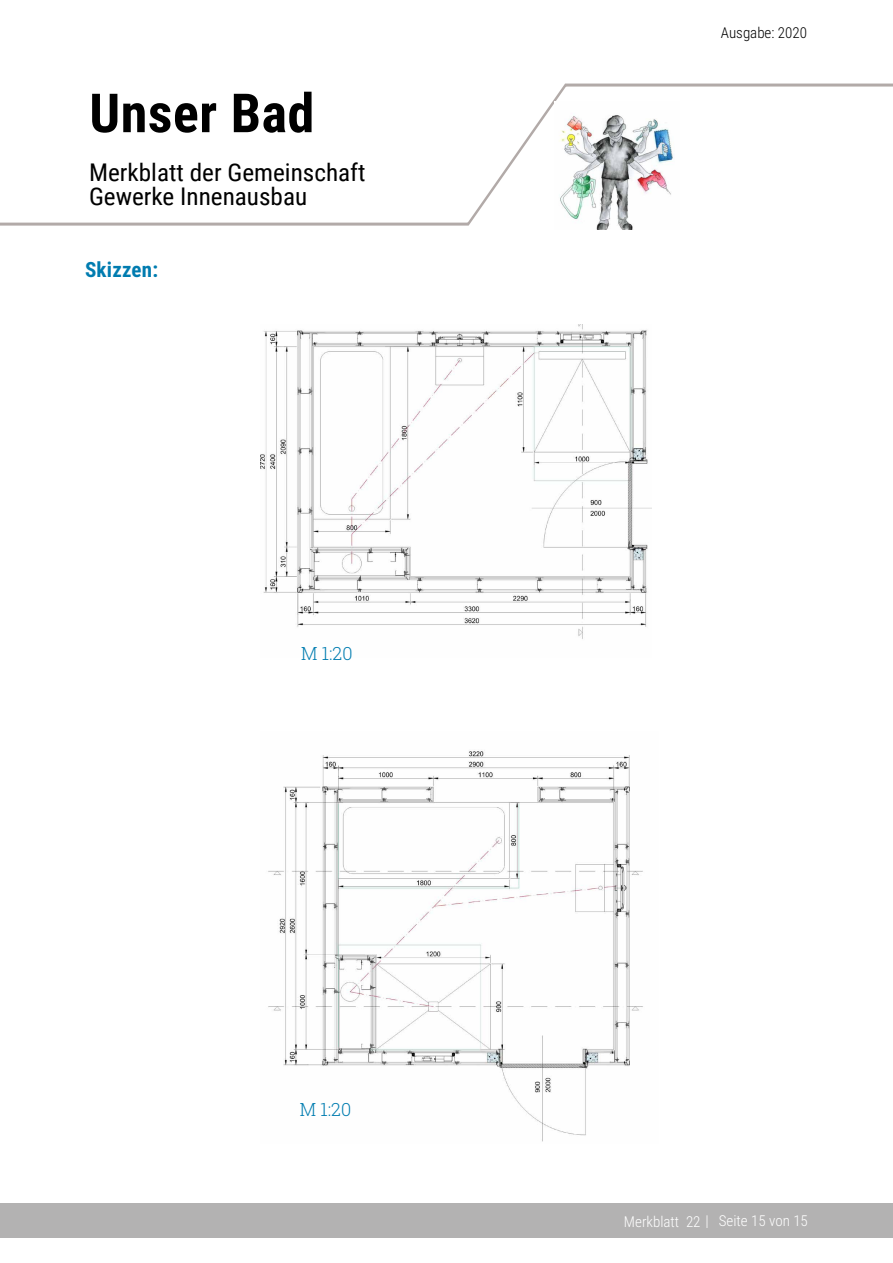
<style>
.page{position:relative;width:893px;height:1263px;background:#fff}
.page>*{position:absolute;margin:0;border:0;box-sizing:border-box;transform-origin:0 0}
.t1{font:700 54px "Roboto Condensed";letter-spacing:.01em;color:#000}
.t2{font:24.3px/24px "Roboto Condensed";color:#000}
.t3{font:700 21px "Roboto Condensed";letter-spacing:.01em;color:#007cb0}
.t4{font:300 18px "Roboto Slab";color:#007cb0}
.t5{font:300 15px "Roboto Condensed";color:#fff}
.t6{font:300 15px "Roboto Condensed";color:#000}
</style>
<div class="page">
<svg style="left:0;top:83px;width:893px;height:143px"></svg>
<div style="left:0;top:1203px;width:893px;height:34px;background:#b3b2b2"></div>
<img style="left:555px;top:102px;width:124px;height:128px">
<img style="left:260px;top:325px;width:392px;height:314px">
<img style="left:268px;top:751px;width:375px;height:391px">
<h1 class="t1" style="left:89px;top:75px;width:226px">Unser Bad</h1>
<p class="t2" style="left:89px;top:160px;width:278px">Merkblatt der Gemeinschaft<br>Gewerke Innenausbau</p>
<p class="t3" style="left:85px;top:255px;width:75px">Skizzen:</p>
<p class="t4" style="left:301px;top:641px;width:53px">M 1:20</p>
<p class="t4" style="left:300px;top:1097px;width:53px">M 1:20</p>
<p class="t6" style="left:721px;top:22px;width:88px">Ausgabe: 2020</p>
<p class="t5" style="left:624px;top:1210px;width:186px">Merkblatt 22 | Seite 15 von 15</p>
</div>
